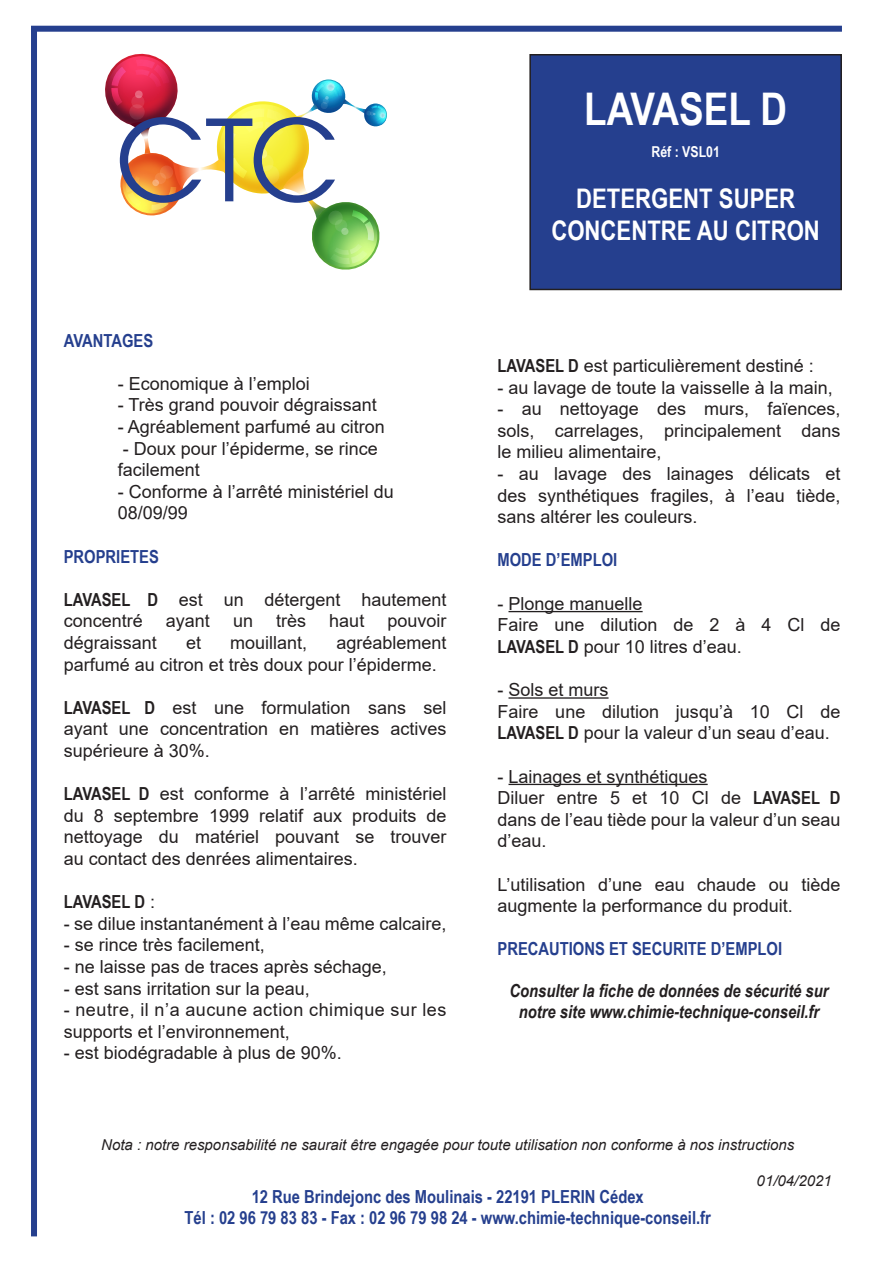
<style>
.page{position:relative;width:893px;height:1263px;background:#fff}
.page>*{position:absolute;margin:0;border:0;box-sizing:border-box;transform-origin:0 0}
.t1{font:700 45px "Arial Narrow";color:#fff}
.t2{font:700 27px/32.4px "Arial Narrow";color:#fff;text-align:center}
.t3{font:18px/21.6px "Arial";color:#231f20}
.t4{font:700 18px "Arial Narrow";color:#253f8e}
.t5{font:italic 700 18px/21.6px "Arial Narrow";color:#231f20;text-align:center}
.t6{font:18px "Arial";letter-spacing:.03em;color:#231f20}
.t7{font:700 18px "Arial Narrow";color:#231f20}
.t8{font:italic 15px "Arial";color:#231f20}
.t9{font:700 15px "Arial Narrow";color:#fff}
.s1{font-family:"Arial Narrow";font-weight:700}
.s2{font-family:"Arial";font-weight:400}
</style>
<div class="page">
<hr style="left:508px;top:611px;width:135px;height:1px;background:#231f20">
<hr style="left:508px;top:697px;width:101px;height:2px;background:#231f20">
<hr style="left:508px;top:784px;width:200px;height:1px;background:#231f20">
<div style="left:530px;top:55px;width:311px;height:234px;background:#253f8e"></div>
<div style="left:529px;top:54px;width:313px;height:236px;border:2px solid #231f20"></div>
<div style="left:31px;top:26px;width:811px;height:6px;background:#253f8e"></div>
<div style="left:31px;top:29px;width:6px;height:1207px;background:#253f8e"></div>
<img style="left:105px;top:53px;width:282px;height:217px">
<p class="t4" style="left:64px;top:327px;width:91px">AVANTAGES</p>
<p class="t3" style="left:118px;top:372px;width:194px">- Economique à l’emploi</p>
<p class="t3" style="left:118px;top:394px;width:261px">- Très grand pouvoir dégraissant</p>
<p class="t3" style="left:118px;top:416px;width:269px">- Agréablement parfumé au citron</p>
<p class="t3" style="left:123px;top:437px;width:257px">- Doux pour l’épiderme, se rince</p>
<p class="t3" style="left:118px;top:459px;width:84px">facilement</p>
<p class="t3" style="left:118px;top:480px;width:278px">- Conforme à l’arrêté ministériel du</p>
<p class="t3" style="left:118px;top:502px;width:72px">08/09/99</p>
<p class="t4" style="left:64px;top:543px;width:97px">PROPRIETES</p>
<p class="t3" style="left:64px;top:588px;width:384px"><span class="s1">LAVASEL D</span> est un détergent hautement</p>
<p class="t3" style="left:64px;top:610px;width:81px">concentré</p>
<p class="t3" style="left:166px;top:610px;width:46px">ayant</p>
<p class="t3" style="left:233px;top:610px;width:22px">un</p>
<p class="t3" style="left:276px;top:610px;width:32px">très</p>
<p class="t3" style="left:329px;top:610px;width:37px">haut</p>
<p class="t3" style="left:387px;top:610px;width:61px">pouvoir</p>
<p class="t3" style="left:64px;top:632px;width:95px">dégraissant</p>
<p class="t3" style="left:186px;top:632px;width:17px">et</p>
<p class="t3" style="left:230px;top:632px;width:79px">mouillant,</p>
<p class="t3" style="left:336px;top:632px;width:112px">agréablement</p>
<p class="t3" style="left:64px;top:653px;width:375px">parfumé au citron et très doux pour l’épiderme.</p>
<p class="t3" style="left:64px;top:696px;width:384px"><span class="s1">LAVASEL D</span> est une formulation sans sel ayant une concentration en matières actives</p>
<p class="t3" style="left:64px;top:740px;width:148px">supérieure à 30%.</p>
<p class="t3" style="left:64px;top:783px;width:384px"><span class="s1">LAVASEL D</span> est conforme à l’arrêté ministériel du 8 septembre 1999 relatif aux produits de</p>
<p class="t3" style="left:64px;top:826px;width:384px">nettoyage du matériel pouvant se trouver</p>
<p class="t3" style="left:64px;top:848px;width:296px">au contact des denrées alimentaires.</p>
<p class="t7" style="left:64px;top:888px;width:93px">LAVASEL D <span class="s2">:</span></p>
<p class="t3" style="left:64px;top:912px;width:384px">- se dilue instantanément à l’eau même calcaire,</p>
<p class="t3" style="left:64px;top:934px;width:203px">- se rince très facilement,</p>
<p class="t3" style="left:64px;top:956px;width:325px">- ne laisse pas de traces après séchage,</p>
<p class="t3" style="left:64px;top:977px;width:248px">- est sans irritation sur la peau,</p>
<p class="t6" style="left:64px;top:997px;width:384px">- neutre, il n’a aucune action chimique sur les</p>
<p class="t3" style="left:64px;top:1020px;width:228px">supports et l’environnement,</p>
<p class="t3" style="left:64px;top:1042px;width:280px">- est biodégradable à plus de 90%.</p>
<p class="t1" style="left:584px;top:75px;width:205px">LAVASEL D</p>
<p class="t9" style="left:651px;top:141px;width:70px">Réf : VSL01</p>
<p class="t2" style="left:551px;top:181px;width:270px">DETERGENT SUPER<br>CONCENTRE AU CITRON</p>
<p class="t3" style="left:497px;top:355px;width:318px"><span class="s1">LAVASEL D</span> est particulièrement destiné :</p>
<p class="t3" style="left:497px;top:376px;width:337px">- au lavage de toute la vaisselle à la main,</p>
<p class="t3" style="left:497px;top:398px;width:344px">- au nettoyage des murs, faïences,</p>
<p class="t3" style="left:497px;top:420px;width:344px">sols, carrelages, principalement dans</p>
<p class="t3" style="left:497px;top:441px;width:166px">le milieu alimentaire,</p>
<p class="t3" style="left:497px;top:463px;width:344px">- au lavage des lainages délicats et</p>
<p class="t3" style="left:497px;top:484px;width:344px">des synthétiques fragiles, à l’eau tiède, sans altérer les couleurs.</p>
<p class="t4" style="left:497px;top:546px;width:121px">MODE D’EMPLOI</p>
<p class="t3" style="left:497px;top:592px;width:147px">- Plonge manuelle</p>
<p class="t3" style="left:497px;top:614px;width:344px">Faire une dilution de 2 à 4 Cl de</p>
<p class="t3" style="left:497px;top:636px;width:246px"><span class="s1">LAVASEL D</span> pour 10 litres d’eau.</p>
<p class="t3" style="left:497px;top:679px;width:113px">- Sols et murs</p>
<p class="t3" style="left:497px;top:700px;width:344px">Faire une dilution jusqu’à 10 Cl de</p>
<p class="t3" style="left:497px;top:722px;width:334px"><span class="s1">LAVASEL D</span> pour la valeur d’un seau d’eau.</p>
<p class="t3" style="left:497px;top:765px;width:212px">- Lainages et synthétiques</p>
<p class="t3" style="left:497px;top:787px;width:344px">Diluer entre 5 et 10 Cl de <span class="s1">LAVASEL D</span></p>
<p class="t3" style="left:497px;top:808px;width:344px">dans de l’eau tiède pour la valeur d’un seau d’eau.</p>
<p class="t3" style="left:497px;top:873px;width:344px">L’utilisation d’une eau chaude ou tiède</p>
<p class="t3" style="left:497px;top:895px;width:297px">augmente la performance du produit.</p>
<p class="t4" style="left:497px;top:935px;width:286px">PRECAUTIONS ET SECURITE D’EMPLOI</p>
<p class="t5" style="left:509px;top:979px;width:321px">Consulter la fiche de données de sécurité sur notre site www.chimie-technique-conseil.fr</p>
<p class="t8" style="left:101px;top:1134px;width:694px">Nota : notre responsabilité ne saurait être engagée pour toute utilisation non conforme à nos instructions</p>
<p class="t8" style="left:757px;top:1170px;width:77px">01/04/2021</p>
<p class="t4" style="left:252px;top:1183px;width:394px">12 Rue Brindejonc des Moulinais - 22191 PLERIN Cédex</p>
<p class="t4" style="left:185px;top:1204px;width:528px">Tél : 02 96 79 83 83 - Fax : 02 96 79 98 24 - www.chimie-technique-conseil.fr</p>
</div>
